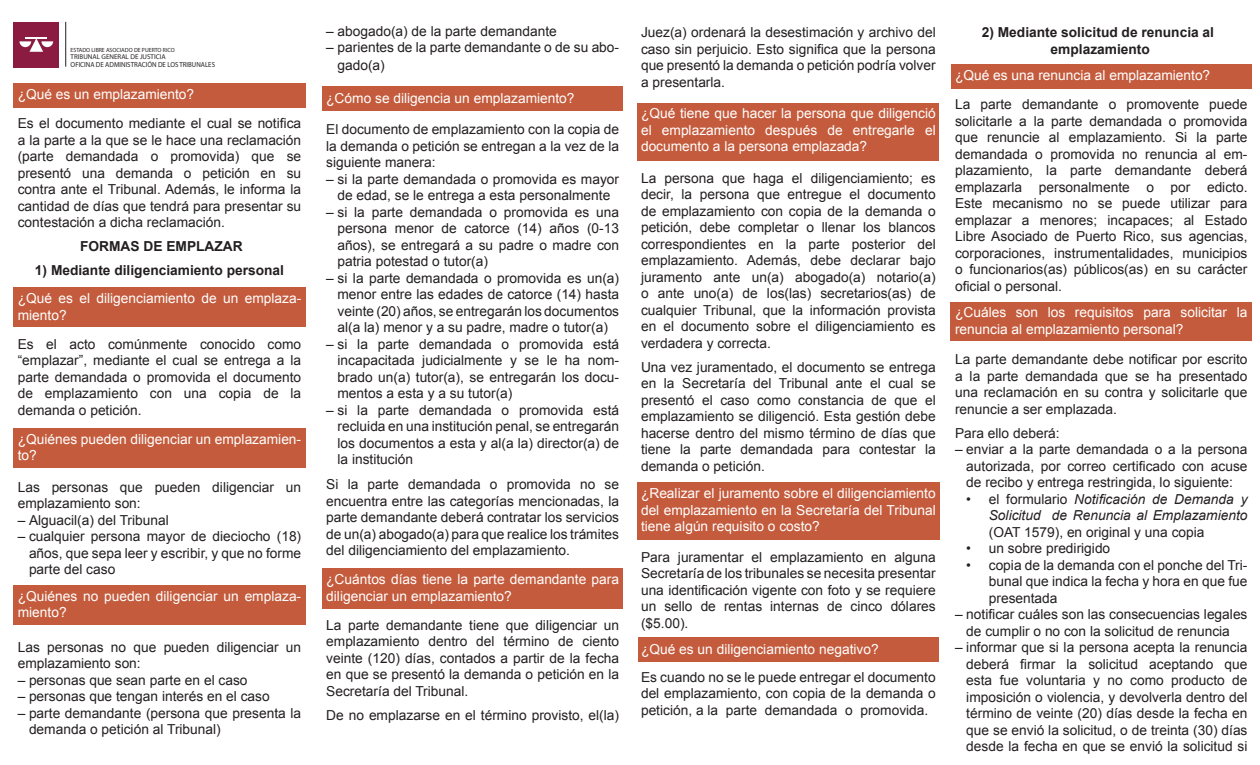
<style>
.page{position:relative;width:1260px;height:765px;background:#fff}
.page>*{position:absolute;margin:0;border:0;box-sizing:border-box;transform-origin:0 0}
.Paragraph_Style_1_ra{font:13.75px/16.5px "Arial";color:#231f20;text-align:justify}
.t1{font:13.75px/16.5px "Arial";color:#fff}
.t2{font:italic 13.75px/16.5px "Arial";color:#231f20;text-align:justify}
.t3{font:700 13.75px "Arial";color:#231f20}
.t4{font:7.25px "Myriad Pro";color:#231f20;scale:.94 1}
.t5{font:7px "Myriad Pro";color:#231f20}
.t6{font:6px "Myriad Pro";color:#231f20}
.s1{font-style:normal}
</style>
<div class="page">
<div style="left:952px;top:64px;width:300px;height:25px;background:#c45b3c"></div>
<div style="left:322px;top:86px;width:301px;height:25px;background:#c45b3c"></div>
<div style="left:638px;top:638px;width:300px;height:24px;background:#c45b3c"></div>
<div style="left:951px;top:302px;width:301px;height:39px;background:#c45b3c"></div>
<div style="left:638px;top:482px;width:302px;height:57px;background:#c45b3c"></div>
<div style="left:637px;top:103px;width:301px;height:58px;background:#c45b3c"></div>
<div style="left:322px;top:569px;width:301px;height:40px;background:#c45b3c"></div>
<div style="left:13px;top:586px;width:293px;height:39px;background:#c45b3c"></div>
<div style="left:13px;top:287px;width:292px;height:40px;background:#c45b3c"></div>
<div style="left:13px;top:428px;width:292px;height:40px;background:#c45b3c"></div>
<div style="left:13px;top:83px;width:292px;height:25px;background:#c45b3c"></div>
<hr style="left:65px;top:22px;width:1px;height:45px;background:#231f20">
<div style="left:13px;top:22px;width:46px;height:45px;background:#8b1b40"></div>
<svg style="left:20px;top:37px;width:33px;height:15px"></svg>
<p class="t6" style="left:71px;top:46px;width:106px">ESTADO LIBRE ASOCIADO DE PUERTO RICO</p>
<p class="t5" style="left:71px;top:53px;width:97px">TRIBUNAL GENERAL DE JUSTICIA</p>
<p class="t4" style="left:71px;top:60px;width:155px">OFICINA DE ADMINISTRACIÓN DE LOS TRIBUNALES</p>
<p class="t1" style="left:18px;top:86px;width:178px">¿Qué es un emplazamiento?</p>
<p class="Paragraph_Style_1_ra" style="left:18px;top:115px;width:285px">Es el documento mediante el cual se notifica a la parte a la que se le hace una reclamación (parte demandada o promovida) que se presentó una demanda o petición en su contra ante el Tribunal. Además, le informa la cantidad de días que tendrá para presentar su contestación a dicha reclamación.</p>
<p class="t3" style="left:80px;top:237px;width:164px">FORMAS DE EMPLAZAR</p>
<p class="t3" style="left:35px;top:261px;width:251px">1) Mediante diligenciamiento personal</p>
<p class="t1" style="left:18px;top:290px;width:285px">¿Qué es el diligenciamiento de un emplaza&shy;miento?</p>
<p class="Paragraph_Style_1_ra" style="left:18px;top:336px;width:285px">Es el acto comúnmente conocido como “emplazar”, mediante el cual se entrega a la parte demandada o promovida el documento de emplazamiento con una copia de la demanda o petición.</p>
<p class="t1" style="left:18px;top:431px;width:285px">¿Quiénes pueden diligenciar un emplazamien&shy;to?</p>
<p class="Paragraph_Style_1_ra" style="left:18px;top:479px;width:285px">Las personas que pueden diligenciar un emplazamiento son:</p>
<p class="Paragraph_Style_1_ra" style="left:18px;top:512px;width:153px">– Alguacil(a) del Tribunal</p>
<p class="Paragraph_Style_1_ra" style="left:29px;top:528px;width:274px;text-indent:-11px">– cualquier persona mayor de dieciocho (18) años, que sepa leer y escribir, y que no forme parte del caso</p>
<p class="t1" style="left:18px;top:588px;width:285px">¿Quiénes no pueden diligenciar un emplaza&shy;miento?</p>
<p class="Paragraph_Style_1_ra" style="left:18px;top:639px;width:285px">Las personas no que pueden diligenciar un emplazamiento son:</p>
<p class="Paragraph_Style_1_ra" style="left:18px;top:672px;width:231px">– personas que sean parte en el caso</p>
<p class="Paragraph_Style_1_ra" style="left:18px;top:688px;width:254px">– personas que tengan interés en el caso</p>
<p class="Paragraph_Style_1_ra" style="left:29px;top:705px;width:274px;text-indent:-11px">– parte demandante (persona que presenta la demanda o petición al Tribunal)</p>
<p class="Paragraph_Style_1_ra" style="left:326px;top:23px;width:232px">– abogado(a) de la parte demandante</p>
<p class="Paragraph_Style_1_ra" style="left:338px;top:39px;width:283px;line-height:17.5px;text-indent:-11px">– parientes de la parte demandante o de su abo&shy;gado(a)</p>
<p class="t1" style="left:326px;top:90px;width:250px">¿Cómo se diligencia un emplazamiento?</p>
<p class="Paragraph_Style_1_ra" style="left:326px;top:121px;width:294px">El documento de emplazamiento con la copia de la demanda o petición se entregan a la vez de la siguiente manera:</p>
<p class="Paragraph_Style_1_ra" style="left:326px;top:171px;width:294px;text-align:center">– si la parte demandada o promovida es mayor de edad, se le entrega a esta personalmente</p>
<p class="Paragraph_Style_1_ra" style="left:338px;top:204px;width:283px;text-indent:-11px">– si la parte demandada o promovida es una persona menor de catorce (14) años (0-13 años), se entregará a su padre o madre con patria potestad o tutor(a)</p>
<p class="Paragraph_Style_1_ra" style="left:338px;top:270px;width:283px;text-indent:-11px">– si la parte demandada o promovida es un(a) menor entre las edades de catorce (14) hasta veinte (20) años, se entregarán los documentos al(a la) menor y a su padre, madre o tutor(a)</p>
<p class="Paragraph_Style_1_ra" style="left:338px;top:336px;width:283px;text-indent:-11px">– si la parte demandada o promovida está incapacitada judicialmente y se le ha nom&shy;brado un(a) tutor(a), se entregarán los docu&shy;mentos a esta y a su tutor(a)</p>
<p class="Paragraph_Style_1_ra" style="left:338px;top:402px;width:283px;text-indent:-11px">– si la parte demandada o promovida está recluida en una institución penal, se entregarán los documentos a esta y al(a la) director(a) de la institución</p>
<p class="Paragraph_Style_1_ra" style="left:326px;top:476px;width:294px">Si la parte demandada o promovida no se encuentra entre las categorías mencionadas, la parte demandante deberá contratar los servicios de un(a) abogado(a) para que realice los trámites del diligenciamiento del emplazamiento.</p>
<p class="t1" style="left:326px;top:571px;width:294px">¿Cuántos días tiene la parte demandante para diligenciar un emplazamiento?</p>
<p class="Paragraph_Style_1_ra" style="left:326px;top:617px;width:294px">La parte demandante tiene que diligenciar un emplazamiento dentro del término de ciento veinte (120) días, contados a partir de la fecha en que se presentó la demanda o petición en la Secretaría del Tribunal.</p>
<p class="Paragraph_Style_1_ra" style="left:326px;top:707px;width:294px">De no emplazarse en el término provisto, el(la)</p>
<p class="Paragraph_Style_1_ra" style="left:641px;top:24px;width:296px">Juez(a) ordenará la desestimación y archivo del caso sin perjuicio. Esto significa que la persona que presentó la demanda o petición podría volver a presentarla.</p>
<p class="t1" style="left:641px;top:105px;width:296px;text-align:justify">¿Qué tiene que hacer la persona que diligenció el emplazamiento después de entregarle el documento a la persona emplazada?</p>
<p class="Paragraph_Style_1_ra" style="left:641px;top:170px;width:296px">La persona que haga el diligenciamiento; es decir, la persona que entregue el documento de emplazamiento con copia de la demanda o petición, debe completar o llenar los blancos correspondientes en la parte posterior del emplazamiento. Además, debe declarar bajo juramento ante un(a) abogado(a) notario(a) o ante uno(a) de los(las) secretarios(as) de cualquier Tribunal, que la información provista en el documento sobre el diligenciamiento es verdadera y correcta.</p>
<p class="Paragraph_Style_1_ra" style="left:641px;top:359px;width:296px">Una vez juramentado, el documento se entrega en la Secretaría del Tribunal ante el cual se presentó el caso como constancia de que el emplazamiento se diligenció. Esta gestión debe hacerse dentro del mismo término de días que tiene la parte demandada para contestar la demanda o petición.</p>
<p class="t1" style="left:641px;top:486px;width:296px;text-align:justify">¿Realizar el juramento sobre el diligenciamiento del emplazamiento en la Secretaría del Tribunal tiene algún requisito o costo?</p>
<p class="Paragraph_Style_1_ra" style="left:641px;top:549px;width:296px">Para juramentar el emplazamiento en alguna Secretaría de los tribunales se necesita presentar una identificación vigente con foto y se requiere un sello de rentas internas de cinco dólares ($5.00).</p>
<p class="t1" style="left:641px;top:641px;width:239px">¿Qué es un diligenciamiento negativo?</p>
<p class="Paragraph_Style_1_ra" style="left:641px;top:669px;width:296px">Es cuando no se le puede entregar el documento del emplazamiento, con copia de la demanda o petición, a la parte demandada o promovida.</p>
<p class="t3" style="left:982px;top:23px;width:234px">2) Mediante solicitud de renuncia al</p>
<p class="t3" style="left:1051px;top:40px;width:101px">emplazamiento</p>
<p class="t1" style="left:955px;top:67px;width:257px">¿Qué es una renuncia al emplazamiento?</p>
<p class="Paragraph_Style_1_ra" style="left:955px;top:96px;width:294px">La parte demandante o promovente puede solicitarle a la parte demandada o promovida que renuncie al emplazamiento. Si la parte demandada o promovida no renuncia al em&shy;plazamiento, la parte demandante deberá emplazarla personalmente o por edicto.<br>Este mecanismo no se puede utilizar para emplazar a menores; incapaces; al Estado Libre Asociado de Puerto Rico, sus agencias, corporaciones, instrumentalidades, municipios o funcionarios(as) públicos(as) en su carácter oficial o personal.</p>
<p class="t1" style="left:955px;top:304px;width:294px">¿Cuáles son los requisitos para solicitar la renuncia al emplazamiento personal?</p>
<p class="Paragraph_Style_1_ra" style="left:955px;top:351px;width:294px">La parte demandante debe notificar por escrito a la parte demandada que se ha presentado una reclamación en su contra y solicitarle que renuncie a ser emplazada.</p>
<p class="Paragraph_Style_1_ra" style="left:955px;top:425px;width:106px">Para ello deberá:</p>
<p class="Paragraph_Style_1_ra" style="left:966px;top:441px;width:283px;text-indent:-11px">– enviar a la parte demandada o a la persona autorizada, por correo certificado con acuse de recibo y entrega restringida, lo siguiente:</p>
<p class="t2" style="left:989px;top:491px;width:260px;text-indent:-22px"><span class="s1">• el formulario</span> Notificación de Demanda y Solicitud de Renuncia al Emplazamiento <span class="s1">(OAT 1579), en original y una copia</span></p>
<p class="Paragraph_Style_1_ra" style="left:966px;top:540px;width:146px">• un sobre predirigido</p>
<p class="Paragraph_Style_1_ra" style="left:989px;top:557px;width:260px;text-indent:-22px">• copia de la demanda con el ponche del Tri&shy;bunal que indica la fecha y hora en que fue presentada</p>
<p class="Paragraph_Style_1_ra" style="left:955px;top:606px;width:294px;text-align:center">– notificar cuáles son las consecuencias legales de cumplir o no con la solicitud de renuncia</p>
<p class="Paragraph_Style_1_ra" style="left:966px;top:639px;width:283px;text-indent:-11px">– informar que si la persona acepta la renuncia deberá firmar la solicitud aceptando que esta fue voluntaria y no como producto de imposición o violencia, y devolverla dentro del término de veinte (20) días desde la fecha en que se envió la solicitud, o de treinta (30) días desde la fecha en que se envió la solicitud si</p>
</div>
